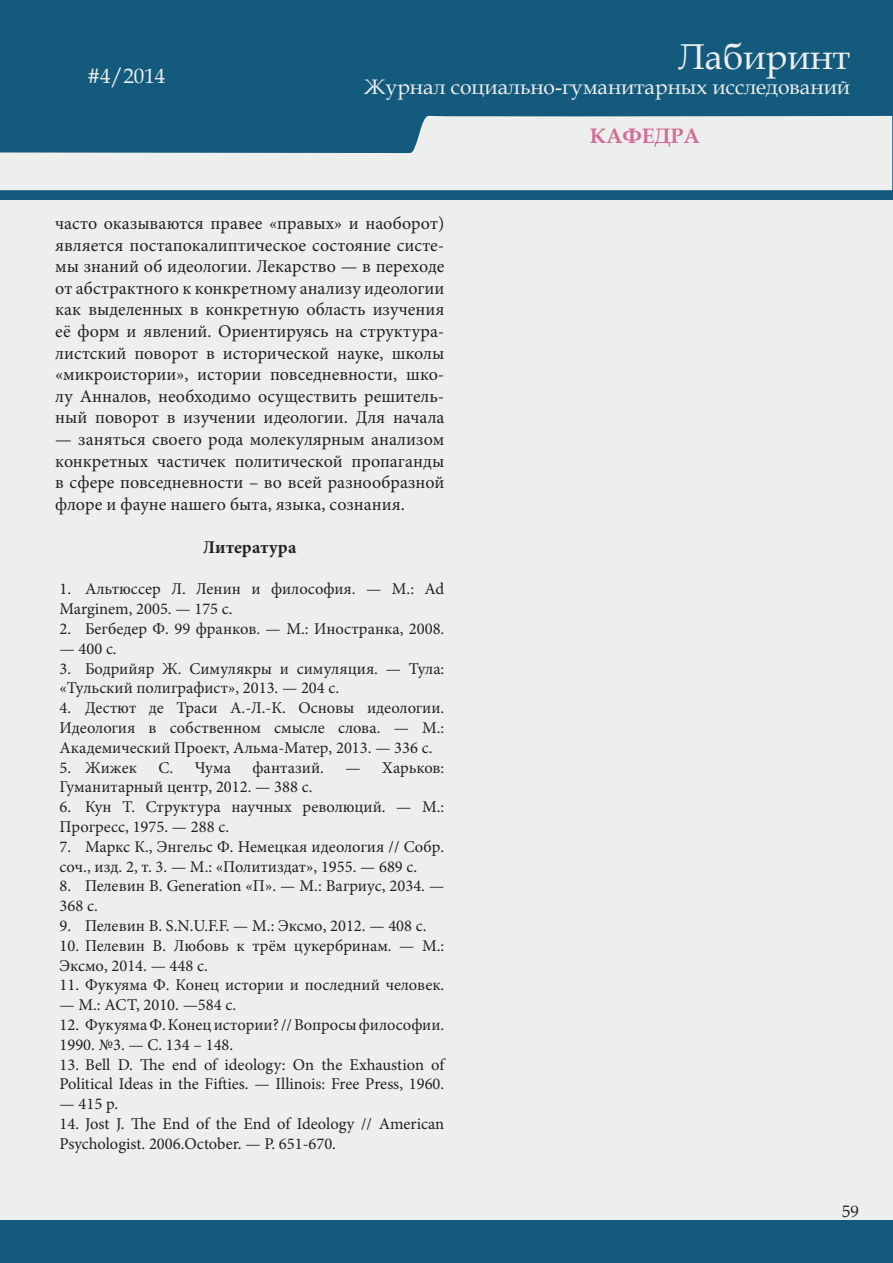
<style>
.page{position:relative;width:893px;height:1263px;background:#fff}
.page>*{position:absolute;margin:0;border:0;box-sizing:border-box;transform-origin:0 0}
.t1{font:36px "Book Antiqua";color:#edefed}
.t2{font:21px "Book Antiqua";color:#edefed}
.t3{font:700 21px "Book Antiqua";color:#d26b97}
.t4{font:18px/21.6px "Minion Pro";color:#231f20;text-align:justify}
.t5{font:700 18px "Minion Pro";letter-spacing:.01em;color:#231f20}
.t6{font:16.5px/19.8px "Minion Pro";color:#231f20}
.t7{font:16.5px "Book Antiqua";color:#231f20}
</style>
<div class="page">
<div style="left:0;top:1px;width:892px;height:1261px;background:#145a7d"></div>
<hr style="left:0;top:200px;width:1px;height:1020px;background:#edefed">
<div style="left:1px;top:200px;width:891px;height:1020px;background:#edefed"></div>
<svg style="left:0;top:115px;width:892px;height:75px;fill:#edefed"></svg>
<p class="t2" style="left:87px;top:61px;width:79px">#4/2014</p>
<p class="t2" style="left:100px;top:61px;width:12px">1</p>
<h1 class="t1" style="left:678px;top:31px;width:173px">Лабиринт</h1>
<p class="t2" style="left:364px;top:72px;width:487px">Журнал социально-гуманитарных исследований</p>
<p class="t3" style="left:590px;top:121px;width:111px">КАФЕДРА</p>
<p class="t4" style="left:55px;top:212px;width:391px">часто оказываются правее «правых» и наоборот) является постапокалиптическое состояние систе&shy;мы знаний об идеологии. Лекарство — в переходе от абстрактного к конкретному анализу идеологии как выделенных в конкретную область изучения её форм и явлений. Ориентируясь на структура&shy;листский поворот в исторической науке, школы «микроистории», истории повседневности, шко&shy;лу Анналов, необходимо осуществить решитель&shy;ный поворот в изучении идеологии. Для начала</p>
<p class="t4" style="left:55px;top:428px;width:391px">— заняться своего рода молекулярным анализом конкретных частичек политической пропаганды в сфере повседневности – во всей разнообразной флоре и фауне нашего быта, языка, сознания.</p>
<p class="t5" style="left:203px;top:534px;width:95px">Литература</p>
<p class="t6" style="left:60px;top:579px;width:386px">1. Альтюссер Л. Ленин и философия. — М.: Ad<br>Marginem, 2005. — 175 с.</p>
<p class="t6" style="left:60px;top:619px;width:386px">2. Бегбедер Ф. 99 франков. — М.: Иностранка, 2008.</p>
<p class="t6" style="left:60px;top:639px;width:59px">— 400 с.</p>
<p class="t6" style="left:60px;top:658px;width:386px">3. Бодрийяр Ж. Симулякры и симуляция. — Тула: «Тульский полиграфист», 2013. — 204 с.</p>
<p class="t6" style="left:60px;top:698px;width:386px;text-align:justify">4. Дестют де Траси А.-Л.-К. Основы идеологии.<br>Идеология в собственном смысле слова. — М.:<br>Академический Проект, Альма-Матер, 2013. — 336 с.</p>
<p class="t6" style="left:60px;top:757px;width:79px">5. Жижек</p>
<p class="t6" style="left:158px;top:757px;width:74px">С. Чума</p>
<p class="t6" style="left:252px;top:757px;width:73px">фантазий.</p>
<p class="t6" style="left:345px;top:757px;width:100px">— Харьков:</p>
<p class="t6" style="left:60px;top:777px;width:254px">Гуманитарный центр, 2012. — 388 с.</p>
<p class="t6" style="left:60px;top:797px;width:386px">6. Кун Т. Структура научных революций. — М.:<br>Прогресс, 1975. — 288 с.</p>
<p class="t6" style="left:60px;top:837px;width:386px">7. Маркс К., Энгельс Ф. Немецкая идеология // Собр. соч., изд. 2, т. 3. — М.: «Политиздат», 1955. — 689 с.</p>
<p class="t6" style="left:60px;top:876px;width:386px">8. Пелевин В. Generation «П». — М.: Вагриус, 2034. —<br>368 с.</p>
<p class="t6" style="left:60px;top:916px;width:369px">9. Пелевин В. S.N.U.F.F. — М.: Эксмо, 2012. — 408 с.</p>
<p class="t6" style="left:60px;top:936px;width:386px">10. Пелевин В. Любовь к трём цукербринам. — М.:<br>Эксмо, 2014. — 448 с.</p>
<p class="t6" style="left:60px;top:975px;width:386px">11. Фукуяма Ф. Конец истории и последний человек.</p>
<p class="t6" style="left:60px;top:995px;width:178px">— М.: АСТ, 2010. —584 с.</p>
<p class="t6" style="left:60px;top:1015px;width:386px">12. Фукуяма Ф. Конец истории? // Вопросы философии.<br>1990. №3. — С. 134 – 148.</p>
<p class="t6" style="left:60px;top:1054px;width:386px">13. Bell D. The end of ideology: On the Exhaustion of<br>Political Ideas in the Fifties. — Illinois: Free Press, 1960.</p>
<p class="t6" style="left:60px;top:1094px;width:60px">— 415 р.</p>
<p class="t6" style="left:60px;top:1114px;width:386px">14. Jost J. The End of the End of Ideology // American<br>Psychologist. 2006.October. — P. 651-670.</p>
<p class="t7" style="left:842px;top:1200px;width:18px">59</p>
</div>
